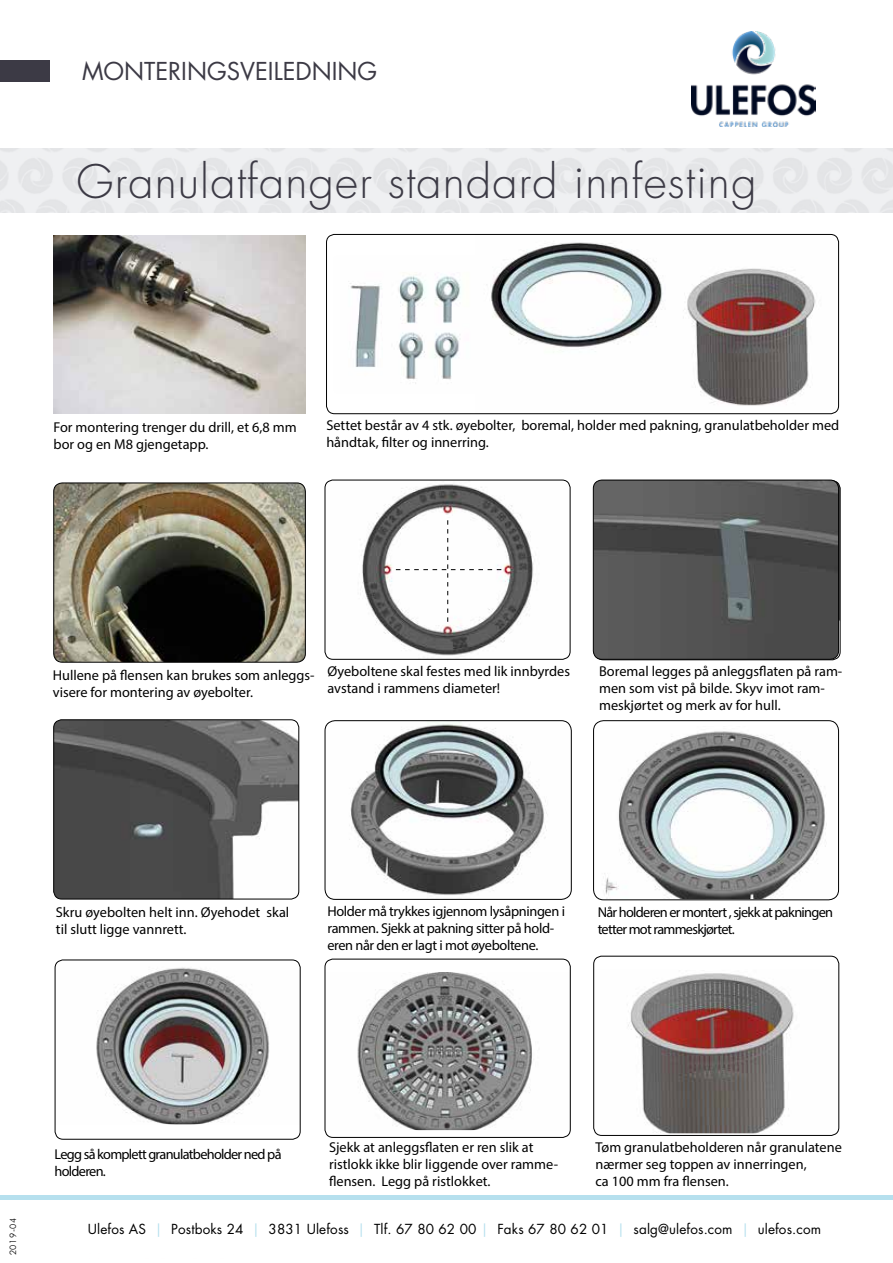
<style>
.page{position:relative;width:893px;height:1263px;background:#fff}
.page>*{position:absolute;margin:0;border:0;box-sizing:border-box;transform-origin:0 0}
.t1{font:300 45px "Futura Std";letter-spacing:.025em;color:#3c3a45}
.t2{font:24px "Futura Std";color:#3c3a45}
.t3{font:14.25px/17.1px "Myriad Pro";color:#000}
.t4{font:14.25px/17.1px "Myriad Pro";letter-spacing:-.05em;color:#000}
.t5{font:14.25px/17.1px "Myriad Pro";letter-spacing:-.025em;color:#000}
.t6{font:13.5px "Futura Std";letter-spacing:.01em;color:#000}
.t7{font:300 9px "Futura BT";letter-spacing:.06em;color:#000}
.s1{color:#b6e0ee}
</style>
<div class="page">
<div style="left:0;top:61px;width:50px;height:21px;background:#3c3a45"></div>
<img style="left:691px;top:31px;width:124px;height:95px">
<hr style="left:0;top:1195px;width:893px;height:4px;background:#b6e0ee">
<img style="left:357px;top:972px;width:175px;height:158px">
<div style="left:325px;top:959px;width:245px;height:178px;border:1px solid #000;border-radius:8px"></div>
<img style="left:54px;top:720px;width:245px;height:179px">
<div style="left:54px;top:720px;width:245px;height:179px;border:1px solid #000;border-radius:8px"></div>
<img style="left:594px;top:726px;width:244px;height:173px">
<div style="left:593px;top:720px;width:246px;height:180px;border:1px solid #000;border-radius:10px"></div>
<img style="left:55px;top:960px;width:245px;height:164px">
<div style="left:55px;top:960px;width:245px;height:179px;border:1px solid #000;border-radius:8px"></div>
<img style="left:486px;top:234px;width:353px;height:180px">
<div style="left:326px;top:234px;width:513px;height:180px;border:1px solid #000;border-radius:8px"></div>
<img style="left:350px;top:274px;width:111px;height:110px">
<img style="left:54px;top:483px;width:251px;height:179px">
<div style="left:54px;top:483px;width:252px;height:179px;border:1px solid #000;border-radius:9px"></div>
<img style="left:325px;top:480px;width:245px;height:179px">
<div style="left:325px;top:480px;width:245px;height:179px;border:1px solid #000;border-radius:8px"></div>
<svg style="left:396px;top:520px;width:105px;height:102px"></svg>
<img style="left:594px;top:973px;width:245px;height:160px">
<div style="left:593px;top:956px;width:246px;height:179px;border:1px solid #000;border-radius:8px"></div>
<img style="left:325px;top:721px;width:246px;height:178px">
<div style="left:325px;top:720px;width:246px;height:179px;border:1px solid #000;border-radius:10px"></div>
<img style="left:593px;top:480px;width:246px;height:179px">
<div style="left:593px;top:480px;width:246px;height:179px;border:1px solid #000;border-radius:9px"></div>
<img style="left:54px;top:235px;width:251px;height:179px">
<h2 class="t2" style="left:82px;top:56px;width:297px">MONTERINGSVEILEDNING</h2>
<h1 class="t1" style="left:77px;top:154px;width:682px">Granulatfanger standard innfesting</h1>
<p class="t3" style="left:54px;top:418px;width:245px">For montering trenger du drill, et 6,8 mm bor og en M8 gjengetapp.</p>
<p class="t3" style="left:326px;top:416px;width:514px">Settet består av 4 stk. øyebolter, boremal, holder med pakning, granulatbeholder med håndtak, filter og innerring.</p>
<p class="t3" style="left:327px;top:662px;width:244px">Øyeboltene skal festes med lik innbyrdes avstand i rammens diameter!</p>
<p class="t3" style="left:53px;top:666px;width:263px">Hullene på flensen kan brukes som anleggs&shy;visere for montering av øyebolter.</p>
<p class="t3" style="left:599px;top:662px;width:245px">Boremal legges på anleggsflaten på ram&shy;men som vist på bilde. Skyv imot ram&shy;meskjørtet og merk av for hull.</p>
<p class="t3" style="left:56px;top:903px;width:235px">Skru øyebolten helt inn. Øyehodet skal til slutt ligge vannrett.</p>
<p class="t5" style="left:327px;top:902px;width:239px">Holder må trykkes igjennom lysåpningen i rammen. Sjekk at pakning sitter på hold&shy;eren når den er lagt i mot øyeboltene.</p>
<p class="t4" style="left:598px;top:904px;width:237px">Når holderen er montert , sjekk at pakningen tetter mot rammeskjørtet.</p>
<p class="t7" style="left:8px;top:1255px;width:39px;rotate:-90deg">2019-04</p>
<p class="t4" style="left:55px;top:1145px;width:229px">Legg så komplett granulatbeholder ned på holderen.</p>
<p class="t3" style="left:329px;top:1138px;width:231px">Sjekk at anleggsflaten er ren slik at ristlokk ikke blir liggende over ramme&shy;flensen. Legg på ristlokket.</p>
<p class="t3" style="left:595px;top:1138px;width:248px">Tøm granulatbeholderen når granulatene nærmer seg toppen av innerringen,<br>ca 100 mm fra flensen.</p>
<p class="t6" style="left:88px;top:1220px;width:735px">Ulefos AS <span class="s1">|</span> Postboks 24 <span class="s1">|</span> 3831 Ulefoss <span class="s1">|</span> Tlf. 67 80 62 00 <span class="s1">|</span> Faks 67 80 62 01 <span class="s1">|</span> salg@ulefos.com <span class="s1">|</span> ulefos.com</p>
</div>
